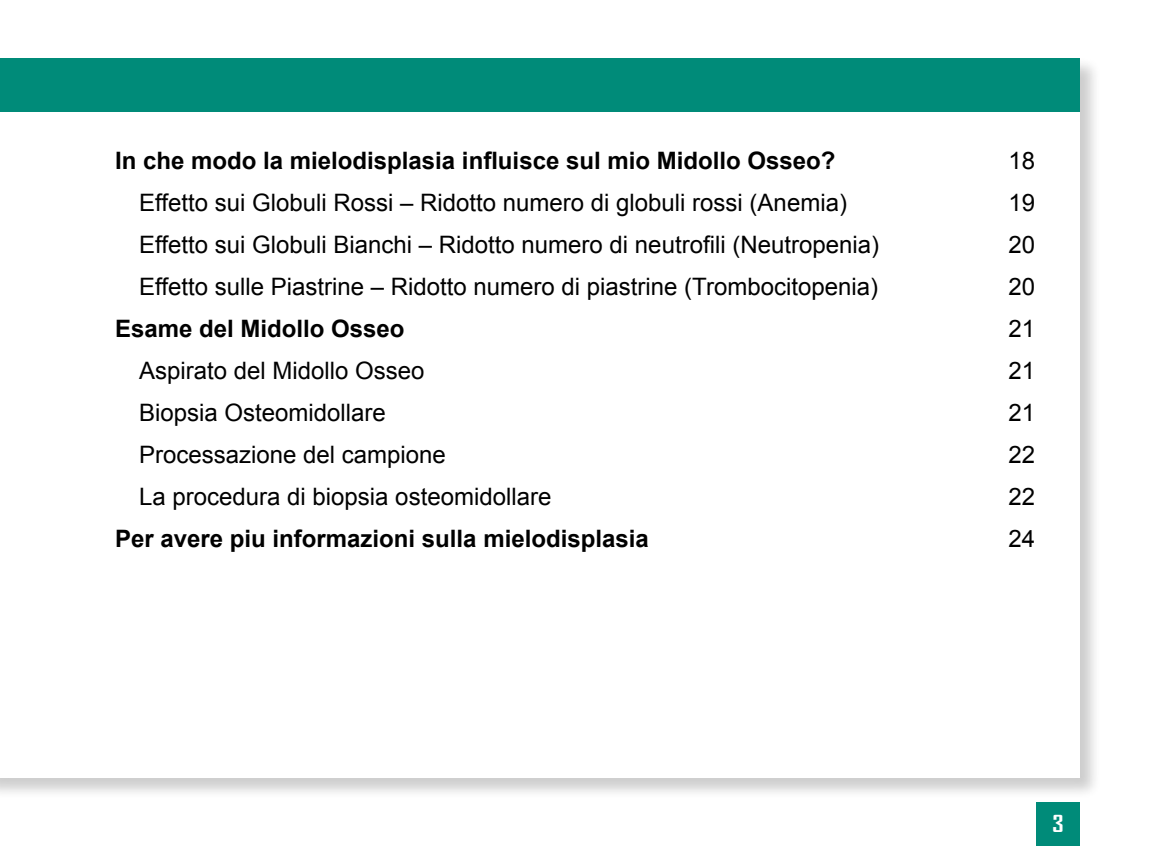
<style>
.page{position:relative;width:1152px;height:864px;background:#fff}
.page>*{position:absolute;margin:0;border:0;box-sizing:border-box;transform-origin:0 0}
.t1{font:24px "Arial";color:#000}
.t2{font:700 24px "Arial";color:#000}
.t3{font:700 22.4px "Bureau Agency";color:#fff;scale:1.33 1}
</style>
<div class="page">
<div style="left:0;top:56px;width:1101px;height:743px;background:#000;opacity:.2"></div>
<div style="left:0;top:58px;width:1080px;height:720px;background:#fff"></div>
<div style="left:0;top:58px;width:1080px;height:54px;background:#008b79"></div>
<div style="left:1036px;top:802px;width:44px;height:44px;background:#008b79"></div>
<p class="t2" style="left:115px;top:144px;width:722px">In che modo la mielodisplasia influisce sul mio Midollo Osseo?</p>
<p class="t1" style="left:1009px;top:145px;width:28px">18</p>
<p class="t1" style="left:139px;top:187px;width:709px">Effetto sui Globuli Rossi – Ridotto numero di globuli rossi (Anemia)</p>
<p class="t1" style="left:1009px;top:187px;width:28px">19</p>
<p class="t1" style="left:139px;top:229px;width:741px">Effetto sui Globuli Bianchi – Ridotto numero di neutrofili (Neutropenia)</p>
<p class="t1" style="left:1009px;top:229px;width:28px">20</p>
<p class="t1" style="left:139px;top:271px;width:740px">Effetto sulle Piastrine – Ridotto numero di piastrine (Trombocitopenia)</p>
<p class="t1" style="left:1009px;top:271px;width:28px">20</p>
<p class="t2" style="left:115px;top:312px;width:291px">Esame del Midollo Osseo</p>
<p class="t1" style="left:1009px;top:313px;width:28px">21</p>
<p class="t1" style="left:139px;top:355px;width:287px">Aspirato del Midollo Osseo</p>
<p class="t1" style="left:1009px;top:355px;width:28px">21</p>
<p class="t1" style="left:139px;top:397px;width:248px">Biopsia Osteomidollare</p>
<p class="t1" style="left:1009px;top:397px;width:28px">21</p>
<p class="t1" style="left:139px;top:439px;width:308px">Processazione del campione</p>
<p class="t1" style="left:1009px;top:439px;width:28px">22</p>
<p class="t1" style="left:139px;top:481px;width:414px">La procedura di biopsia osteomidollare</p>
<p class="t1" style="left:1009px;top:481px;width:28px">22</p>
<p class="t2" style="left:115px;top:522px;width:535px">Per avere piu informazioni sulla mielodisplasia</p>
<p class="t1" style="left:1009px;top:523px;width:28px">24</p>
<p class="t3" style="left:1052px;top:811px;width:10px">3</p>
</div>
